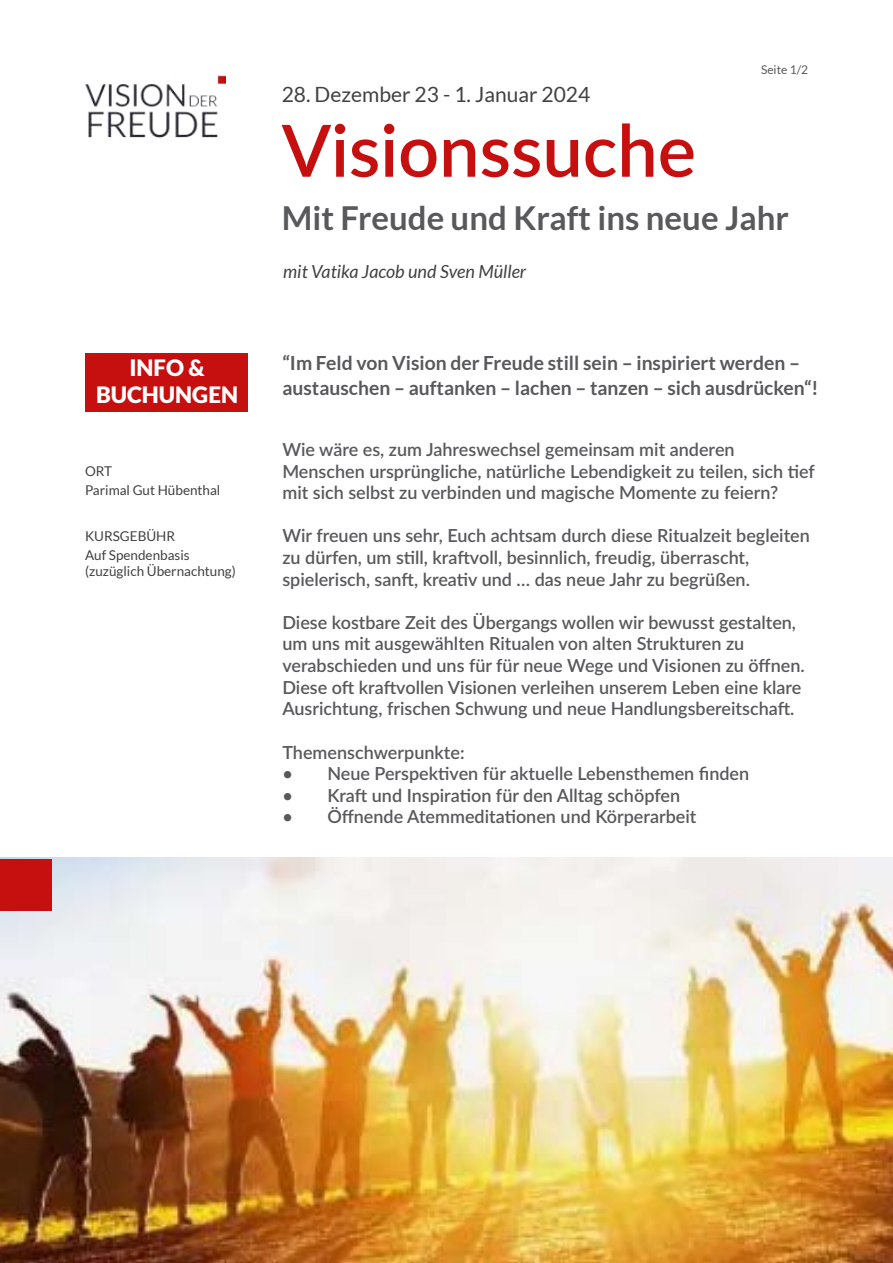
<style>
.page{position:relative;width:893px;height:1263px;background:#fff}
.page>*{position:absolute;margin:0;border:0;box-sizing:border-box;transform-origin:0 0}
.t1{font:600 72px "Lato";color:#c61010}
.t2{font:700 33px "Lato";color:#58595b}
.t3{font:900 22.5px/27px "Lato";color:#fff;text-align:center}
.t4{font:21px "Lato";color:#414042}
.t5{font:700 19.5px/25.2px "Lato";color:#58595b}
.t6{font:600 18px/21.6px "Lato";color:#58595b}
.t7{font:italic 18px "Lato";color:#414042}
.t8{font:13.5px/19.2px "Lato";color:#414042}
.t9{font:12px "Lato";color:#58595b}
</style>
<div class="page">
<img style="left:0;top:858px;width:893px;height:405px">
<div style="left:0;top:859px;width:51px;height:51px;background:#c61010"></div>
<img style="left:85px;top:75px;width:140px;height:63px">
<div style="left:85px;top:354px;width:163px;height:58px;background:#c61010"></div>
<p class="t3" style="left:96px;top:354px;width:143px">INFO &amp;<br>BUCHUNGEN</p>
<p class="t8" style="left:85px;top:461px;width:137px">Ort<br>Parimal Gut Hübenthal</p>
<p class="t8" style="left:85px;top:526px;width:106px">Kursgebüh r<br>Auf Spendenbasis</p>
<p class="t8" style="left:85px;top:562px;width:152px">(zuzüglich Ü bernachtung)</p>
<p class="t4" style="left:282px;top:83px;width:310px">28. Dezember 23 - 1. Januar 2024</p>
<h1 class="t1" style="left:282px;top:98px;width:416px">Visionssuche</h1>
<p class="t9" style="left:761px;top:63px;width:49px">Seite 1/2</p>
<h2 class="t2" style="left:282px;top:199px;width:509px">Mit Freude und Kraft ins neue Jahr</h2>
<p class="t7" style="left:283px;top:262px;width:245px">mit Vatika Jacob und Sven Müller</p>
<p class="t5" style="left:282px;top:350px;width:538px">“Im Feld von Vision der Freude still sein – inspiriert werden – austauschen – auftanken – lachen – tanzen – sich ausdrücken“!</p>
<p class="t6" style="left:282px;top:438px;width:534px">Wie wäre es, zum Jahreswechsel gemeinsam mit anderen<br>Menschen ursprüngliche, natürliche Lebendigkeit zu teilen, sich tief mit sich selbst zu verbinden und magische Momente zu feiern?</p>
<p class="t6" style="left:282px;top:524px;width:529px">Wir freuen uns sehr, Euch achtsam durch diese Ritualzeit begleiten zu dürfen, um still, kraftvoll, besinnlich, freudig, überrascht, spielerisch, sanft, kreativ und … das neue Jahr zu begrüßen.</p>
<p class="t6" style="left:282px;top:611px;width:524px">Diese kostbare Zeit des Übergangs wollen wir bewusst gestalten, um uns mit ausgewählten Ritualen von alten Strukturen zu verabschieden und uns für für neue Wege und Visionen zu öffnen.<br>Diese oft kraftvollen Visionen verleihen unserem Leben eine klare Ausrichtung, frischen Schwung und neue Handlungsbereitschaft.</p>
<p class="t6" style="left:282px;top:740px;width:184px">Themenschwerpunkte:</p>
<p class="t6" style="left:282px;top:762px;width:468px">• Neue Perspektiven für aktuelle Lebensthemen finden</p>
<p class="t6" style="left:282px;top:783px;width:399px">• Kraft und Inspiration für den Alltag schöpfen</p>
<p class="t6" style="left:282px;top:805px;width:415px">• Öffnende Atemmeditationen und Körperarbeit</p>
</div>
